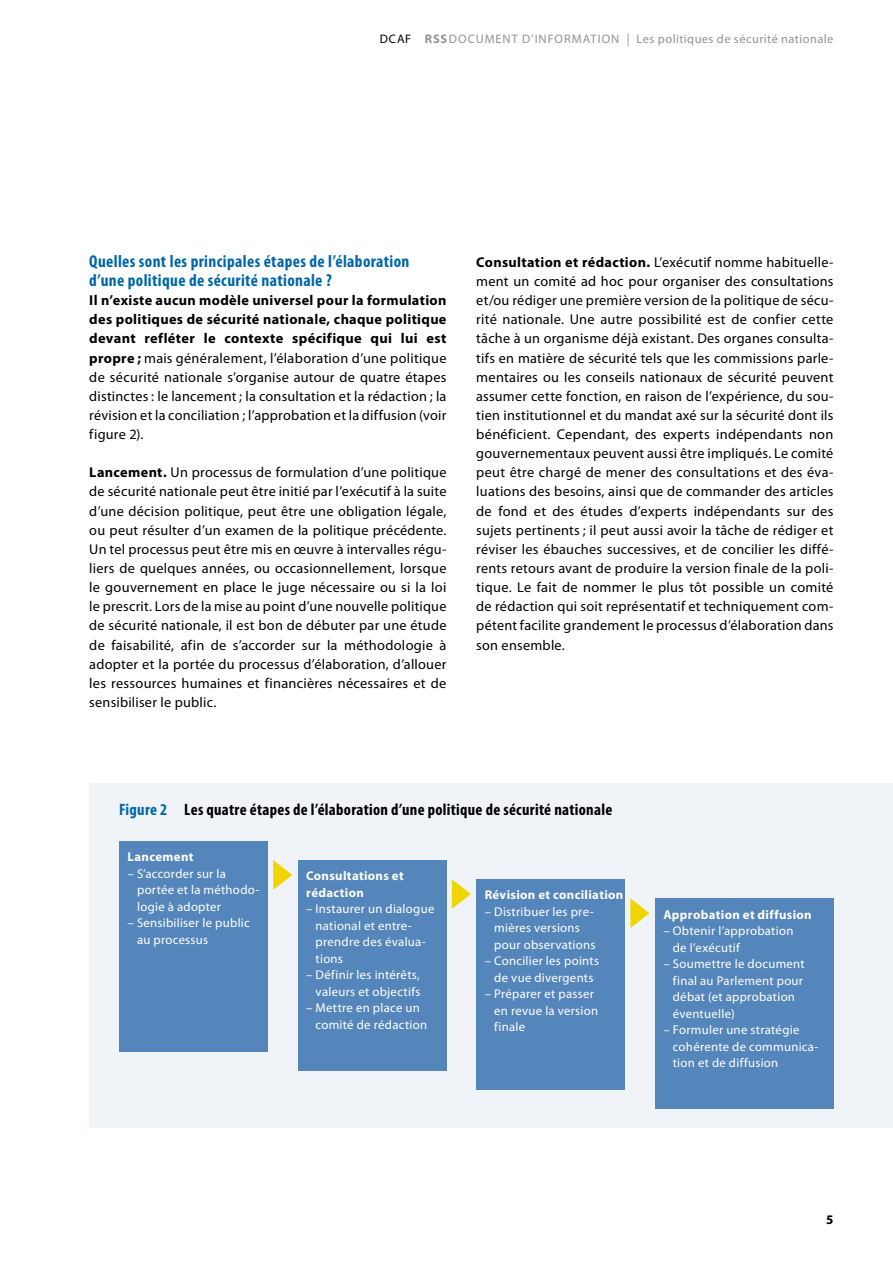
<style>
.page{position:relative;width:893px;height:1263px;background:#fff}
.page>*{position:absolute;margin:0;border:0;box-sizing:border-box;transform-origin:0 0}
.t1{font:700 condensed 17.25px/19.2px "Myriad Pro";letter-spacing:.02em;color:#0067a8}
.t2{font:700 condensed 16.5px "Myriad Pro";letter-spacing:.02em;color:#000}
.t3{font:14.25px/19.2px "Myriad Pro";letter-spacing:.015em;color:#000;text-align:justify}
.t4{font:700 13.2px "Myriad Pro";color:#000}
.t5{font:12.75px/16.5px "Myriad Pro";letter-spacing:.02em;color:#fff}
.t6{font:700 12.75px/16.5px "Myriad Pro";letter-spacing:.025em;color:#fff}
.t7{font:12.3px "Myriad Pro";letter-spacing:.06em;color:#929395}
.s1{color:#000}
.s2{font-weight:700}
.s3{color:#0067a8}
</style>
<div class="page">
<div style="left:89px;top:783px;width:804px;height:345px;background:#f0f3f8"></div>
<div style="left:119px;top:841px;width:149px;height:210px;background:#5586bb"></div>
<div style="left:298px;top:860px;width:148px;height:210px;background:#5586bb"></div>
<div style="left:476px;top:879px;width:149px;height:211px;background:#5586bb"></div>
<div style="left:655px;top:898px;width:178px;height:211px;background:#5586bb"></div>
<svg style="left:273px;top:860px;width:19px;height:30px"></svg>
<svg style="left:452px;top:879px;width:19px;height:30px"></svg>
<svg style="left:630px;top:898px;width:19px;height:30px"></svg>
<p class="t7" style="left:380px;top:32px;width:455px"><span class="s1">DCAF</span> <span class="s2">RSS</span>Document d’information | Les politiques de sécurité nationale</p>
<p class="t1" style="left:89px;top:252px;width:322px">Quelles sont les principales étapes de l’élaboration d’une politique de sécurité nationale ?</p>
<p class="t3" style="left:89px;top:291px;width:359px"><span class="s2">Il n’existe aucun modèle universel pour la formulation des politiques de sécurité nationale, chaque politique devant refléter le contexte spécifique qui lui est propre ;</span> mais généralement, l’élaboration d’une politique de sécurité nationale s’organise autour de quatre étapes distinctes : le lancement ; la consultation et la rédaction ; la révision et la conciliation ; l’approbation et la diffusion (voir figure 2).</p>
<p class="t3" style="left:89px;top:463px;width:359px"><span class="s2">Lancement.</span> Un processus de formulation d’une politique de sécurité nationale peut être initié par l’exécutif à la suite d’une décision politique, peut être une obligation légale, ou peut résulter d’un examen de la politique précédente.<br>Un tel processus peut être mis en œuvre à intervalles régu&shy;liers de quelques années, ou occasionnellement, lorsque le gouvernement en place le juge nécessaire ou si la loi le prescrit. Lors de la mise au point d’une nouvelle politique de sécurité nationale, il est bon de débuter par une étude de faisabilité, afin de s’accorder sur la méthodologie à adopter et la portée du processus d’élaboration, d’allouer les ressources humaines et financières nécessaires et de sensibiliser le public.</p>
<p class="t3" style="left:476px;top:253px;width:359px"><span class="s2">Consultation et rédaction.</span> L’exécutif nomme habituelle&shy;ment un comité ad hoc pour organiser des consultations et/ou rédiger une première version de la politique de sécu&shy;rité nationale. Une autre possibilité est de confier cette tâche à un organisme déjà existant. Des organes consulta&shy;tifs en matière de sécurité tels que les commissions parle&shy;mentaires ou les conseils nationaux de sécurité peuvent assumer cette fonction, en raison de l’expérience, du sou&shy;tien institutionnel et du mandat axé sur la sécurité dont ils bénéficient. Cependant, des experts indépendants non gouvernementaux peuvent aussi être impliqués. Le comité peut être chargé de mener des consultations et des éva&shy;luations des besoins, ainsi que de commander des articles de fond et des études d’experts indépendants sur des sujets pertinents ; il peut aussi avoir la tâche de rédiger et réviser les ébauches successives, et de concilier les diffé&shy;rents retours avant de produire la version finale de la poli&shy;tique. Le fait de nommer le plus tôt possible un comité de rédaction qui soit représentatif et techniquement com&shy;pétent facilite grandement le processus d’élaboration dans son ensemble.</p>
<p class="t2" style="left:119px;top:800px;width:495px"><span class="s3">Figure 2</span> Les quatre étapes de l’élaboration d’une politique de sécurité nationale</p>
<p class="t6" style="left:128px;top:849px;width:67px">Lancement</p>
<p class="t5" style="left:137px;top:865px;width:124px;text-indent:-9px">– S’accorder sur la portée et la méthodo&shy;logie à adopter</p>
<p class="t5" style="left:137px;top:915px;width:114px;text-indent:-9px">– Sensibiliser le public au processus</p>
<p class="t6" style="left:306px;top:868px;width:99px">Consultations et rédaction</p>
<p class="t5" style="left:316px;top:901px;width:120px;text-indent:-9px">– Instaurer un dialogue national et entre&shy;prendre des évalua&shy;tions</p>
<p class="t5" style="left:306px;top:967px;width:116px;text-align:right">– Définir les intérêts, valeurs et objectifs</p>
<p class="t5" style="left:316px;top:1000px;width:113px;text-indent:-9px">– Mettre en place un comité de rédaction</p>
<p class="t6" style="left:485px;top:887px;width:140px">Révision et conciliation</p>
<p class="t5" style="left:494px;top:904px;width:103px;text-indent:-9px">– Distribuer les pre&shy;mières versions pour observations</p>
<p class="t5" style="left:485px;top:953px;width:116px;text-align:center">– Concilier les points de vue divergents</p>
<p class="t5" style="left:494px;top:986px;width:105px;text-indent:-9px">– Préparer et passer en revue la version finale</p>
<p class="t6" style="left:663px;top:906px;width:150px">Approbation et diffusion</p>
<p class="t5" style="left:673px;top:923px;width:122px;text-indent:-9px">– Obtenir l’approbation de l’exécutif</p>
<p class="t5" style="left:673px;top:956px;width:133px;text-indent:-9px">– Soumettre le document final au Parlement pour débat (et approbation éventuelle)</p>
<p class="t5" style="left:673px;top:1022px;width:147px;text-indent:-9px">– Formuler une stratégie cohérente de communica&shy;tion et de diffusion</p>
<p class="t4" style="left:826px;top:1212px;width:9px">5</p>
</div>
